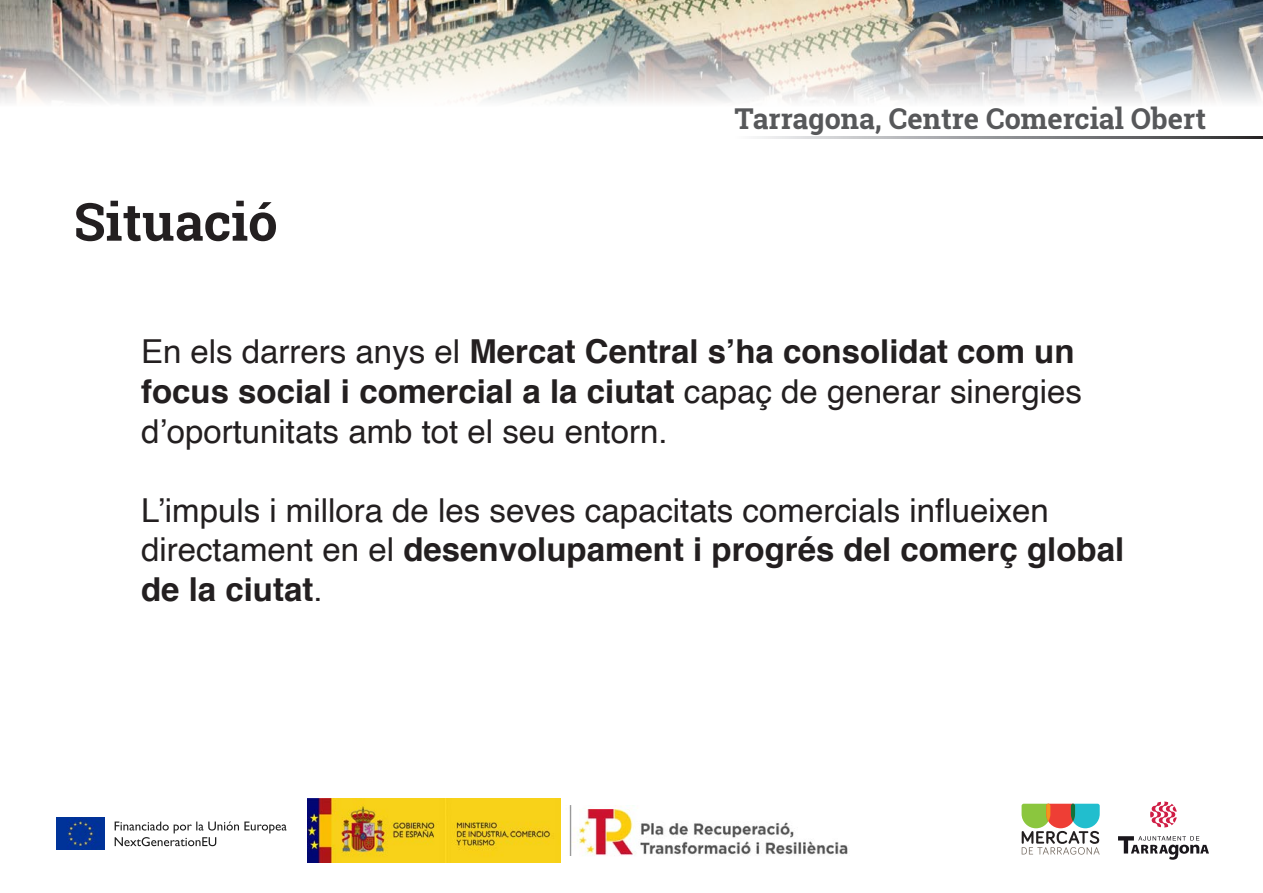
<style>
.page{position:relative;width:1263px;height:893px;background:#fff}
.page>*{position:absolute;margin:0;border:0;box-sizing:border-box;transform-origin:0 0}
.t1{font:700 52.5px "Roboto Slab";color:#231f20}
.t2{font:33px/39.6px "Helvetica";color:#231f20}
.t3{font:700 28.8px "Roboto Slab";color:#57585a}
.s1{font-weight:700}
</style>
<div class="page">
<img style="left:0;top:0;width:1263px;height:103px">
<svg style="left:1021px;top:804px;width:79px;height:51px"></svg>
<svg style="left:1118px;top:836px;width:91px;height:24px"></svg>
<svg style="left:1150px;top:801px;width:27px;height:26px"></svg>
<svg style="left:755px;top:137px;width:507px;height:1px"></svg>
<img style="left:560px;top:805px;width:69px;height:50px">
<img style="left:56px;top:818px;width:49px;height:32px">
<svg style="left:115px;top:821px;width:172px;height:25px"></svg>
<img style="left:579px;top:810px;width:269px;height:46px">
<img style="left:307px;top:799px;width:253px;height:63px">
<p class="t1" style="left:74px;top:186px;width:205px">Situació</p>
<p class="t3" style="left:735px;top:98px;width:473px">Tarragona, Centre Comercial Obert</p>
<p class="t2" style="left:141px;top:333px;width:942px">En els darrers anys el <span class="s1">Mercat Central s’ha consolidat com un focus social i comercial a la ciutat</span> capaç de generar sinergies d’oportunitats amb tot el seu entorn.</p>
<p class="t2" style="left:141px;top:491px;width:985px">L’impuls i millora de les seves capacitats comercials influeixen directament en el <span class="s1">desenvolupament i progrés del comerç global de la ciutat</span>.</p>
</div>
